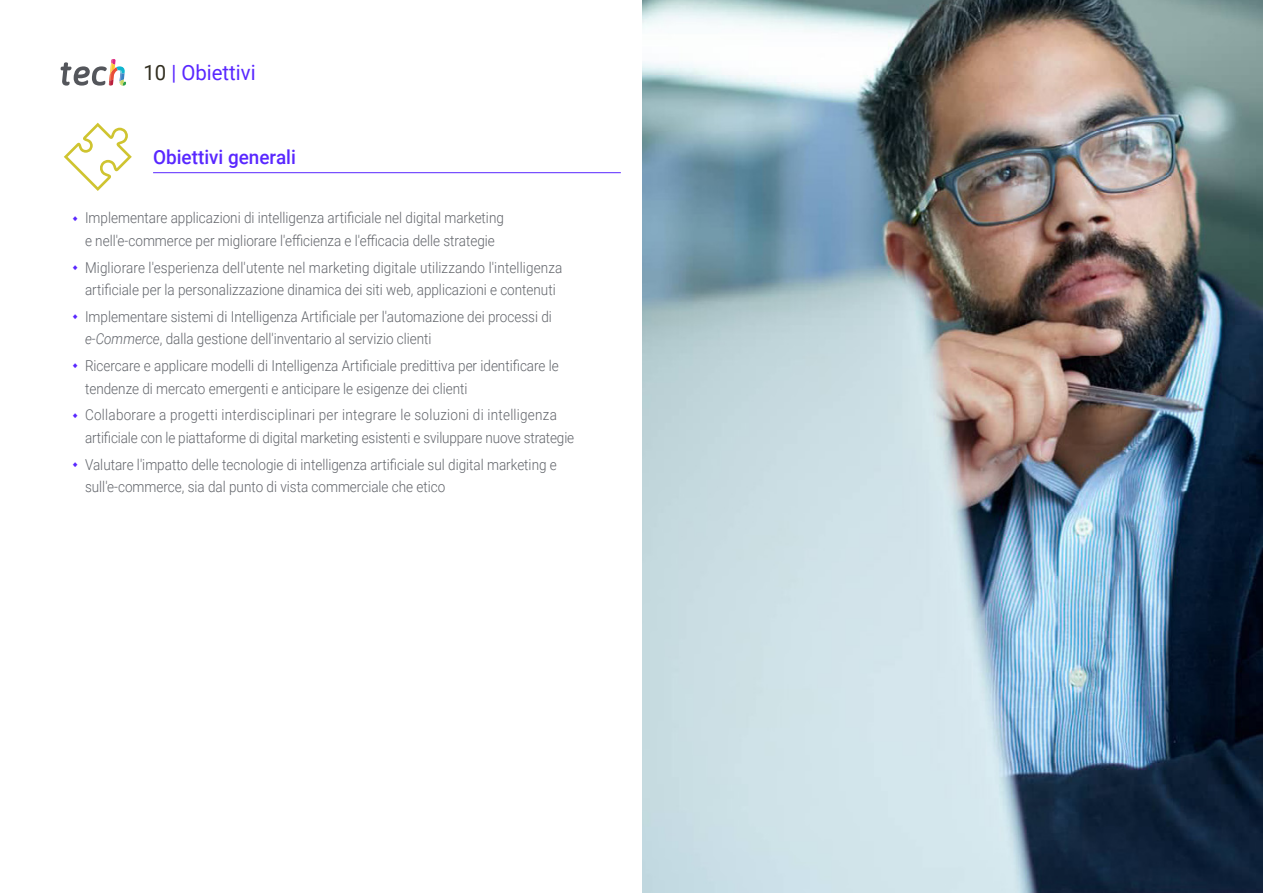
<style>
.page{position:relative;width:1263px;height:893px;background:#fff}
.page>*{position:absolute;margin:0;border:0;box-sizing:border-box;transform-origin:0 0}
.t1{font:21px "Roboto";color:#5927ff}
.t2{font:500 19.5px "Roboto";color:#5927ff}
.t3{font:300 15px/22.5px "Roboto";color:#61646a;scale:.9 1}
.s1{color:#312e20}
.s2{font-style:italic}
</style>
<div class="page">
<hr style="left:153px;top:172px;width:468px;height:1px;background:#5927ff">
<svg style="left:64px;top:123px;width:68px;height:68px"></svg>
<img style="left:642px;top:0;width:621px;height:893px">
<svg style="left:61px;top:59px;width:65px;height:27px"></svg>
<h1 class="t1" style="left:144px;top:57px;width:114px"><span class="s1">10</span> | Obiettivi</h1>
<h2 class="t2" style="left:153px;top:144px;width:144px">Obiettivi generali</h2>
<p class="t3" style="left:85px;top:206px;width:467px">Implementare applicazioni di intelligenza artificiale nel digital marketing e nell'e-commerce per migliorare l'efficienza e l'efficacia delle strategie</p>
<p class="t3" style="left:85px;top:255px;width:532px">Migliorare l'esperienza dell'utente nel marketing digitale utilizzando l'intelligenza artificiale per la personalizzazione dinamica dei siti web, applicazioni e contenuti</p>
<p class="t3" style="left:85px;top:305px;width:520px">Implementare sistemi di Intelligenza Artificiale per l'automazione dei processi di <span class="s2">e-Commerce</span>, dalla gestione dell'inventario al servizio clienti</p>
<p class="t3" style="left:85px;top:354px;width:528px">Ricercare e applicare modelli di Intelligenza Artificiale predittiva per identificare le tendenze di mercato emergenti e anticipare le esigenze dei clienti</p>
<p class="t3" style="left:85px;top:403px;width:545px">Collaborare a progetti interdisciplinari per integrare le soluzioni di intelligenza artificiale con le piattaforme di digital marketing esistenti e sviluppare nuove strategie</p>
<p class="t3" style="left:85px;top:452px;width:526px">Valutare l'impatto delle tecnologie di intelligenza artificiale sul digital marketing e sull'e-commerce, sia dal punto di vista commerciale che etico</p>
</div>
